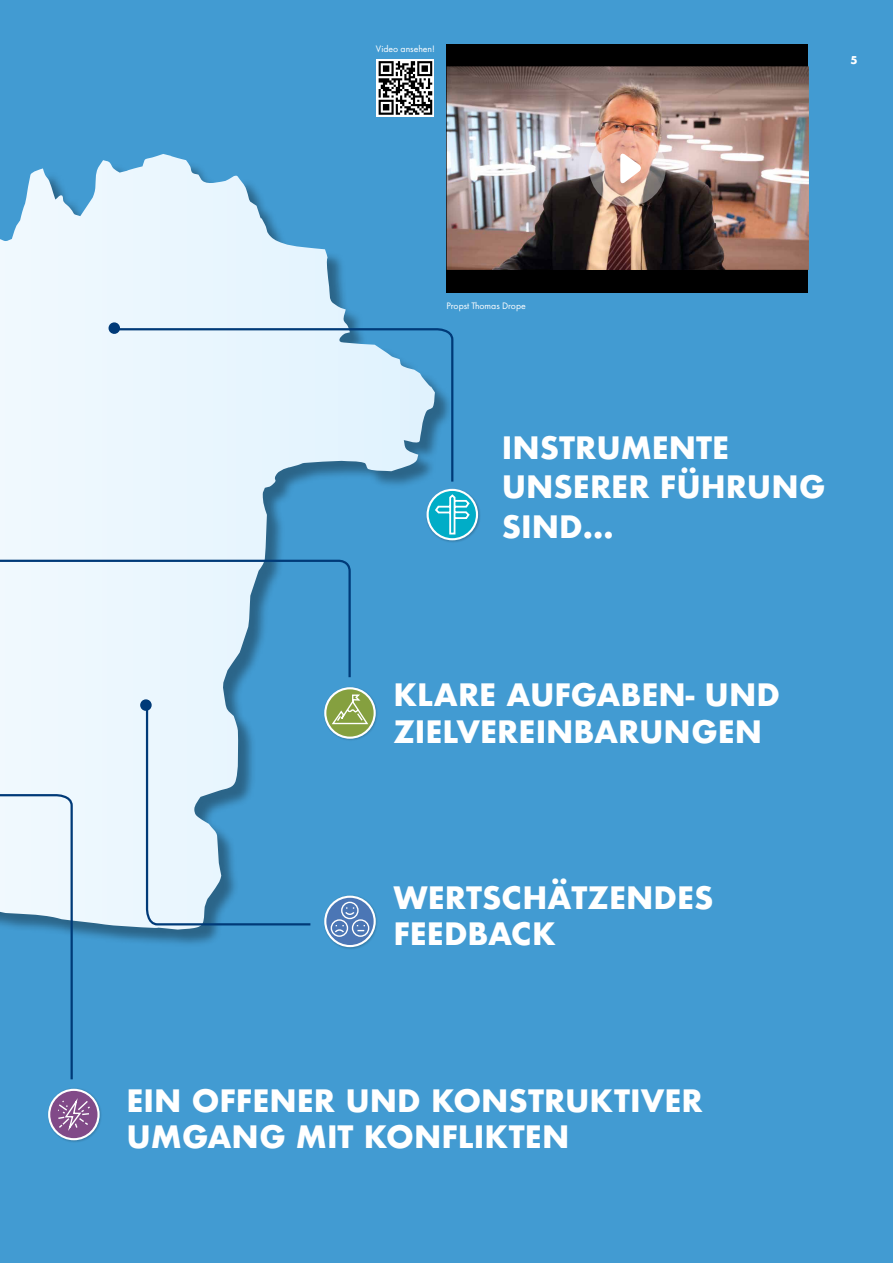
<style>
.page{position:relative;width:893px;height:1263px;background:#429bd2}
.page>*{position:absolute;margin:0;border:0;box-sizing:border-box;transform-origin:0 0}
.t1{font:700 30px/36.2px "Futura";color:#fff}
.t2{font:700 10.5px "Futura";color:#fff}
.t3{font:9.75px "Futura PT";color:#fff}
</style>
<div class="page">
<div style="left:447px;top:44px;width:361px;height:248px;background:#000"></div>
<img style="left:447px;top:67px;width:361px;height:202px">
<svg style="left:589px;top:130px;width:77px;height:77px;background:#d1ac9e"></svg>
<svg style="left:620px;top:153px;width:22px;height:31px"></svg>
<div style="left:0;top:157px;width:453px;height:791px;background:#000;opacity:.35"></div>
<svg style="left:0;top:156px;width:435px;height:773px"></svg>
<div style="left:323px;top:686px;width:56px;height:56px;background:#000;opacity:.2"></div>
<svg style="left:325px;top:688px;width:50px;height:50px"></svg>
<div style="left:324px;top:687px;width:52px;height:52px;border:2px solid #fff;border-radius:50%"></div>
<svg style="left:327px;top:694px;width:43px;height:49px;background:#8eae77"></svg>
<div style="left:425px;top:488px;width:56px;height:55px;background:#000;opacity:.2"></div>
<svg style="left:428px;top:490px;width:49px;height:49px"></svg>
<div style="left:427px;top:489px;width:51px;height:51px;border:2px solid #fff;border-radius:50%"></div>
<svg style="left:434px;top:493px;width:37px;height:42px;background:#3ec0d4"></svg>
<div style="left:47px;top:1088px;width:56px;height:55px;background:#000;opacity:.2"></div>
<svg style="left:49px;top:1090px;width:50px;height:49px"></svg>
<div style="left:48px;top:1089px;width:52px;height:51px;border:2px solid #fff;border-radius:50%"></div>
<svg style="left:56px;top:1099px;width:35px;height:35px"></svg>
<div style="left:323px;top:894px;width:56px;height:56px;background:#000;opacity:.2"></div>
<svg style="left:325px;top:897px;width:50px;height:49px"></svg>
<div style="left:324px;top:896px;width:52px;height:51px;border:2px solid #fff;border-radius:50%"></div>
<svg style="left:330px;top:901px;width:40px;height:36px"></svg>
<svg style="left:0;top:558px;width:352px;height:121px"></svg>
<div style="left:140px;top:699px;width:12px;height:12px;background:#003a78;border:2px solid #003a78;border-radius:50%"></div>
<svg style="left:110px;top:327px;width:344px;height:157px;background:#c4deef"></svg>
<svg style="left:145px;top:703px;width:168px;height:223px"></svg>
<svg style="left:0;top:793px;width:74px;height:287px"></svg>
<div style="left:109px;top:322px;width:11px;height:12px;background:#003a78;border:2px solid #003a78;border-radius:50%"></div>
<svg style="left:376px;top:59px;width:58px;height:58px"></svg>
<svg style="left:379px;top:61px;width:53px;height:54px;background:#777"></svg>
<p class="t3" style="left:376px;top:43px;width:60px">Video ansehen!</p>
<p class="t2" style="left:850px;top:52px;width:9px">5</p>
<p class="t3" style="left:446px;top:300px;width:81px">Propst Thomas Drope</p>
<p class="t1" style="left:502px;top:428px;width:325px;line-height:39.5px">INSTRUMENTE<br>UNSERER FÜHRUNG<br>SIND…</p>
<p class="t1" style="left:393px;top:677px;width:388px">KLARE AUFGABEN- UND<br>ZIELVEREINBARUNGEN</p>
<p class="t1" style="left:393px;top:880px;width:322px">WERTSCHÄTZENDES<br>FEEDBACK</p>
<p class="t1" style="left:126px;top:1082px;width:578px">EIN OFFENER UND KONSTRUKTIVER<br>UMGANG MIT KONFLIKTEN</p>
</div>
